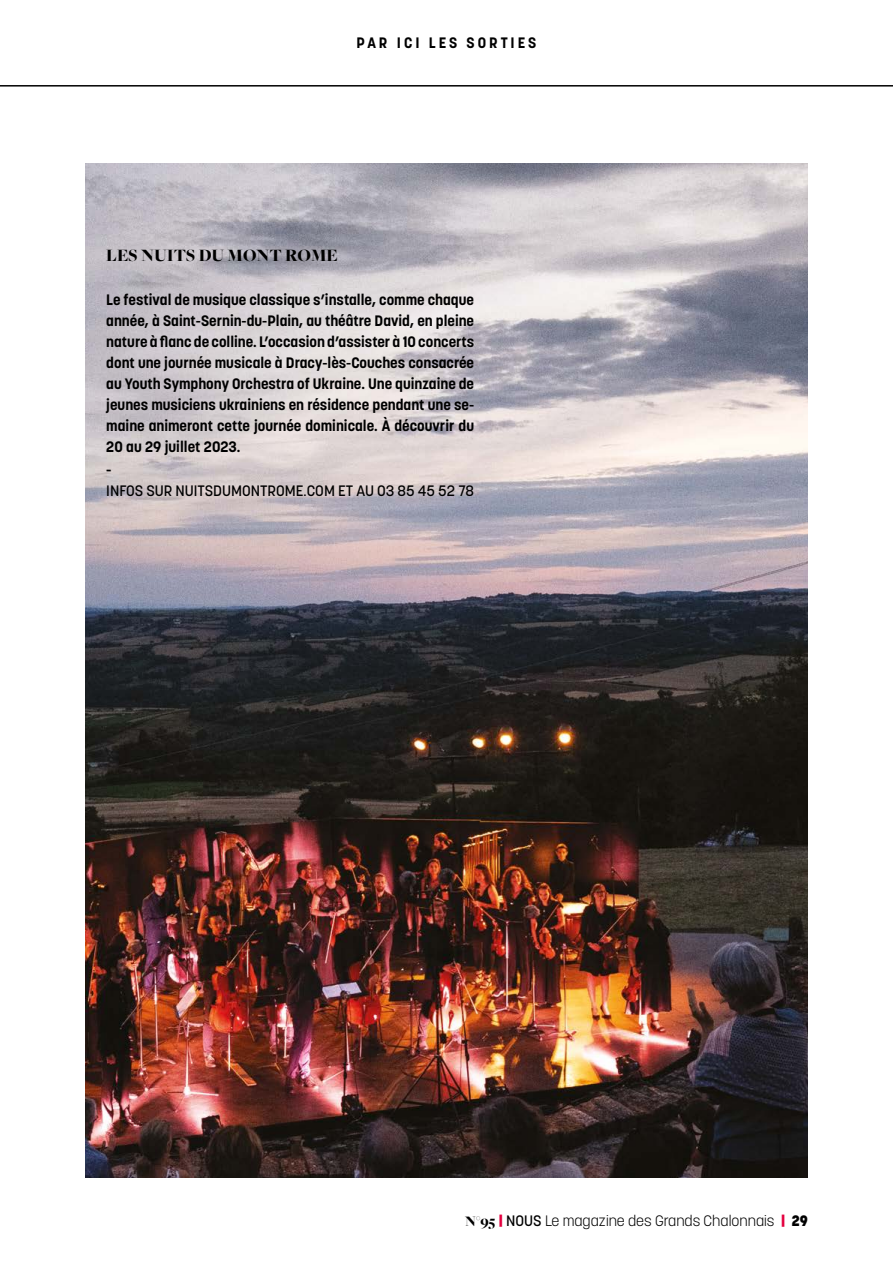
<style>
.page{position:relative;width:893px;height:1263px;background:#fff}
.page>*{position:absolute;margin:0;border:0;box-sizing:border-box;transform-origin:0 0}
.t1{font:900 18px "Freight Big Pro";color:#000}
.t2{font:700 15.75px "Korolev";color:#000}
.t3{font:700 15px/21px "Korolev";color:#000;text-align:justify}
.t4{font:300 15px "Korolev";color:#000}
.t5{font:500 15px "Korolev";color:#000}
.t6{font:700 15px "Korolev";letter-spacing:.2em;color:#000}
.s1{font-family:"Freight Big Pro";font-weight:900}
.s2{font-weight:800;color:#e4003f}
.s3{font-weight:500}
.s4{font-weight:800}
</style>
<div class="page">
<hr style="left:0;top:85px;width:893px;height:2px;background:#000">
<img style="left:85px;top:164px;width:723px;height:1014px">
<p class="t6" style="left:357px;top:33px;width:181px">PAR ICI LES SORTIES</p>
<p class="t1" style="left:106px;top:244px;width:233px">LES NUITS DU MONT ROME</p>
<p class="t3" style="left:106px;top:289px;width:369px">Le festival de musique classique s’installe, comme chaque année, à Saint-Sernin-du-Plain, au théâtre David, en pleine nature à flanc de colline. L’occasion d’assister à 10 concerts dont une journée musicale à Dracy-lès-Couches consacrée au Youth Symphony Orchestra of Ukraine. Une quinzaine de jeunes musiciens ukrainiens en résidence pendant une se&shy;maine animeront cette journée dominicale. À découvrir du 20 au 29 juillet 2023.</p>
<p class="t2" style="left:106px;top:459px;width:7px">-</p>
<p class="t5" style="left:106px;top:481px;width:369px">INFOS SUR NUITSDUMONTROME.COM ET AU 03 85 45 52 78</p>
<p class="t4" style="left:465px;top:1211px;width:344px"><span class="s1">N°95</span> <span class="s2">|</span> <span class="s3">NOUS</span> Le magazine des Grands Chalonnais <span class="s2">|</span> <span class="s4">29</span></p>
</div>
